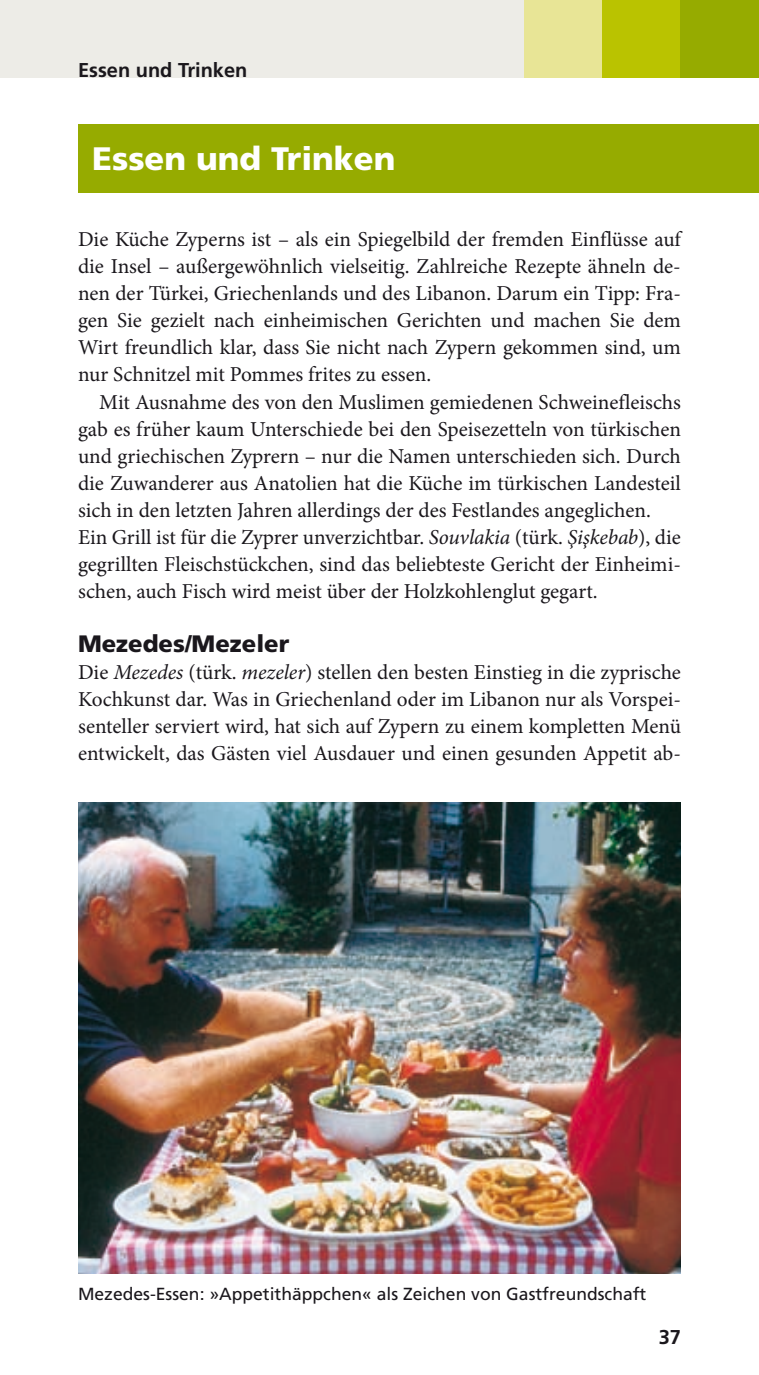
<style>
.page{position:relative;width:759px;height:1375px;background:#fff}
.page>*{position:absolute;margin:0;border:0;box-sizing:border-box;transform-origin:0 0}
.t1{font:900 32.5px "Frutiger LT Pro";color:#fff}
.t2{font:900 23.75px "Frutiger LT Pro";color:#1a171c}
.t3{font:21.25px/27px "Minion Pro";color:#1a171c;text-align:justify}
.t4{font:700 20px "Frutiger LT Pro";color:#1a171c}
.t5{font:17.5px "Frutiger LT Pro";color:#1a171c}
.s1{font-style:italic}
</style>
<div class="page">
<div style="left:0;top:0;width:758px;height:78px;background:#edece7"></div>
<div style="left:524px;top:0;width:234px;height:78px;background:#e8e596"></div>
<div style="left:602px;top:0;width:156px;height:78px;background:#bac300"></div>
<div style="left:680px;top:0;width:78px;height:78px;background:#96ab00"></div>
<div style="left:78px;top:124px;width:680px;height:68px;background:#96ab00"></div>
<img style="left:78px;top:803px;width:602px;height:470px">
<p class="t4" style="left:78px;top:58px;width:171px">Essen und Trinken</p>
<p class="t1" style="left:92px;top:139px;width:304px">Essen und Trinken</p>
<p class="t3" style="left:78px;top:226px;width:604px">Die Küche Zyperns ist – als ein Spiegelbild der fremden Einflüsse auf</p>
<p class="t3" style="left:78px;top:253px;width:604px">die Insel – außergewöhnlich vielseitig. Zahlreiche Rezepte ähneln de-</p>
<p class="t3" style="left:78px;top:280px;width:604px">nen der Türkei, Griechenlands und des Libanon. Darum ein Tipp: Fra-</p>
<p class="t3" style="left:78px;top:307px;width:604px">gen Sie gezielt nach einheimischen Gerichten und machen Sie dem</p>
<p class="t3" style="left:78px;top:334px;width:604px">Wirt freundlich klar, dass Sie nicht nach Zypern gekommen sind, um</p>
<p class="t3" style="left:78px;top:361px;width:354px">nur Schnitzel mit Pommes frites zu essen.</p>
<p class="t3" style="left:99px;top:388px;width:583px">Mit Ausnahme des von den Muslimen gemiedenen Schweinefleischs</p>
<p class="t3" style="left:78px;top:415px;width:604px">gab es früher kaum Unterschiede bei den Speisezetteln von türkischen</p>
<p class="t3" style="left:78px;top:442px;width:604px">und griechischen Zyprern – nur die Namen unterschieden sich. Durch</p>
<p class="t3" style="left:78px;top:469px;width:604px">die Zuwanderer aus Anatolien hat die Küche im türkischen Landesteil</p>
<p class="t3" style="left:78px;top:496px;width:574px">sich in den letzten Jahren allerdings der des Festlandes angeglichen.</p>
<p class="t3" style="left:78px;top:523px;width:604px">Ein Grill ist für die Zyprer unverzichtbar. <span class="s1">Souvlakia</span> (türk. <span class="s1">Şişkebab</span>), die</p>
<p class="t3" style="left:78px;top:550px;width:604px">gegrillten Fleischstückchen, sind das beliebteste Gericht der Einheimi-</p>
<p class="t3" style="left:78px;top:577px;width:521px">schen, auch Fisch wird meist über der Holzkohlenglut gegart.</p>
<p class="t2" style="left:78px;top:629px;width:213px">Mezedes/Mezeler</p>
<p class="t3" style="left:78px;top:658px;width:604px">Die <span class="s1">Mezedes</span> (türk. <span class="s1">mezeler</span>) stellen den besten Einstieg in die zyprische Kochkunst dar. Was in Griechenland oder im Libanon nur als Vorspei&shy;senteller serviert wird, hat sich auf Zypern zu einem kompletten Menü entwickelt, das Gästen viel Ausdauer und einen gesunden Appetit ab-</p>
<p class="t5" style="left:78px;top:1284px;width:569px">Mezedes-Essen: »Appetithäppchen« als Zeichen von Gastfreundschaft</p>
<p class="t4" style="left:658px;top:1325px;width:24px">37</p>
</div>
